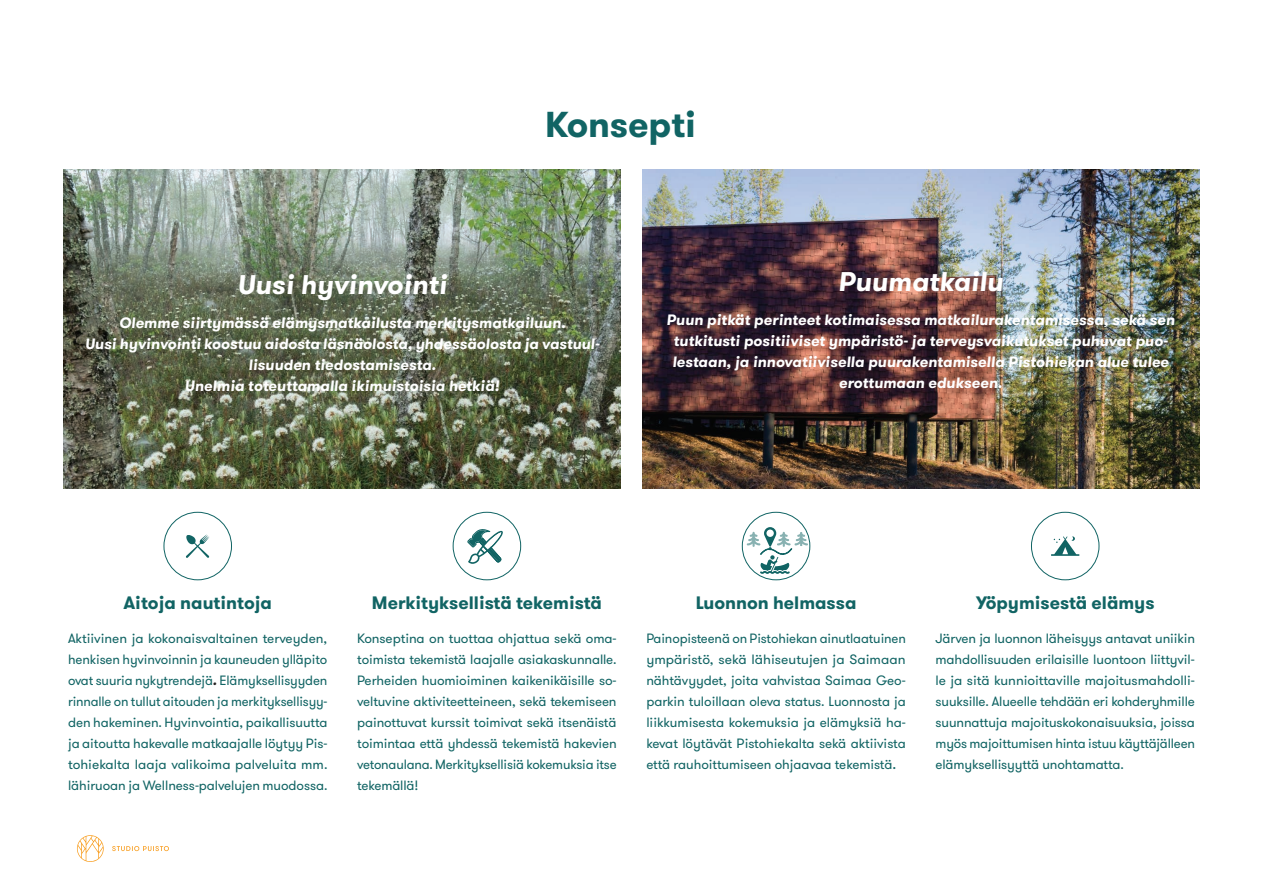
<style>
.page{position:relative;width:1263px;height:893px;background:#fff}
.page>*{position:absolute;margin:0;border:0;box-sizing:border-box;transform-origin:0 0}
.t1{font:700 36px "GT Walsheim";letter-spacing:-.005em;color:#116464}
.t2{font:italic 700 27px "GT Walsheim";color:#fff}
.t3{font:700 18px "GT Walsheim";color:#116464}
.t4{font:italic 700 15px/21px "GT Walsheim";color:#fff;text-align:center}
.t5{font:13.5px/21px "GT Walsheim";letter-spacing:-.01em;color:#116464;text-align:justify}
.s1{font-weight:700;font-style:italic;color:#231f20}
.s2{font-size:15px}
</style>
<div class="page">
<svg style="left:77px;top:835px;width:27px;height:27px"></svg>
<svg style="left:112px;top:846px;width:57px;height:5px"></svg>
<img style="left:64px;top:170px;width:557px;height:319px">
<img style="left:642px;top:170px;width:557px;height:319px">
<div style="left:1031px;top:512px;width:68px;height:68px;border:1px solid #116464;border-radius:50%"></div>
<svg style="left:1053px;top:536px;width:23px;height:18px"></svg>
<hr style="left:1051px;top:554px;width:28px;height:2px;background:#116464">
<svg style="left:747px;top:527px;width:61px;height:47px"></svg>
<div style="left:742px;top:512px;width:68px;height:68px;border:1px solid #116464;border-radius:50%"></div>
<div style="left:163px;top:512px;width:69px;height:68px;border:1px solid #116464;border-radius:50%"></div>
<svg style="left:186px;top:534px;width:24px;height:24px"></svg>
<svg style="left:467px;top:529px;width:36px;height:35px"></svg>
<div style="left:453px;top:512px;width:68px;height:68px;border:1px solid #116464;border-radius:50%"></div>
<h1 class="t1" style="left:545px;top:101px;width:153px">Konsepti</h1>
<h2 class="t2" style="left:237px;top:267px;width:211px">Uusi hyvinvointi</h2>
<p class="t4" style="left:85px;top:312px;width:516px">Olemme siirtymässä elämysmatkailusta merkitysmatkailuun.<br>Uusi hyvinvointi koostuu aidosta läsnäolosta, yhdessäolosta ja vastuul&shy;lisuuden tiedostamisesta.<br>Unelmia toteuttamalla ikimuistoisia hetkiä!</p>
<h2 class="t2" style="left:838px;top:264px;width:167px">Puumatkailu</h2>
<p class="t4" style="left:666px;top:309px;width:510px">Puun pitkät perinteet kotimaisessa matkailurakentamisessa, sekä sen tutkitusti positiiviset ympäristö- ja terveysvaikutukset puhuvat puo&shy;lestaan, ja innovatiivisella puurakentamisella Pistohiekan alue tulee erottumaan edukseen.</p>
<h3 class="t3" style="left:123px;top:591px;width:150px">Aitoja nautintoja</h3>
<p class="t5" style="left:68px;top:628px;width:261px">Aktiivinen ja kokonaisvaltainen terveyden, henkisen hyvinvoinnin ja kauneuden ylläpito ovat suuria nykytrendejä<span class="s1">.</span> Elämyksellisyyden rinnalle on tullut aitouden ja merkityksellisyy&shy;den hakeminen. Hyvinvointia, paikallisuutta ja aitoutta hakevalle matkaajalle löytyy Pis&shy;tohiekalta laaja valikoima palveluita mm. lähiruoan ja Wellness-palvelujen muodossa.</p>
<h3 class="t3" style="left:372px;top:591px;width:231px">Merkityksellistä tekemistä</h3>
<p class="t5" style="left:357px;top:628px;width:261px">Konseptina on tuottaa ohjattua sekä oma&shy;toimista tekemistä laajalle asiakaskunnalle.<br>Perheiden huomioiminen kaikenikäisille so&shy;veltuvine aktiviteetteineen, sekä tekemiseen painottuvat kurssit toimivat sekä itsenäistä toimintaa että yhdessä tekemistä hakevien vetonaulana. Merkityksellisiä kokemuksia itse tekemällä!</p>
<h3 class="t3" style="left:696px;top:591px;width:162px">Luonnon helmassa</h3>
<p class="t5" style="left:646px;top:628px;width:261px">Painopisteenä on Pistohiekan ainutlaatuinen ympäristö, sekä lähiseutujen ja Saimaan nähtävyydet, joita vahvistaa Saimaa Geo&shy;parkin tuloillaan oleva status. Luonnosta ja liikkumisesta kokemuksia ja elämyksiä ha&shy;kevat löytävät Pistohiekalta sekä aktiivista että rauhoittumiseen ohjaavaa tekemistä<span class="s2">.</span></p>
<h3 class="t3" style="left:976px;top:591px;width:180px">Yöpymisestä elämys</h3>
<p class="t5" style="left:935px;top:628px;width:261px">Järven ja luonnon läheisyys antavat uniikin mahdollisuuden erilaisille luontoon liittyvil&shy;le ja sitä kunnioittaville majoitusmahdolli&shy;suuksille. Alueelle tehdään eri kohderyhmille suunnattuja majoituskokonaisuuksia, joissa myös majoittumisen hinta istuu käyttäjälleen elämyksellisyyttä unohtamatta.</p>
</div>
